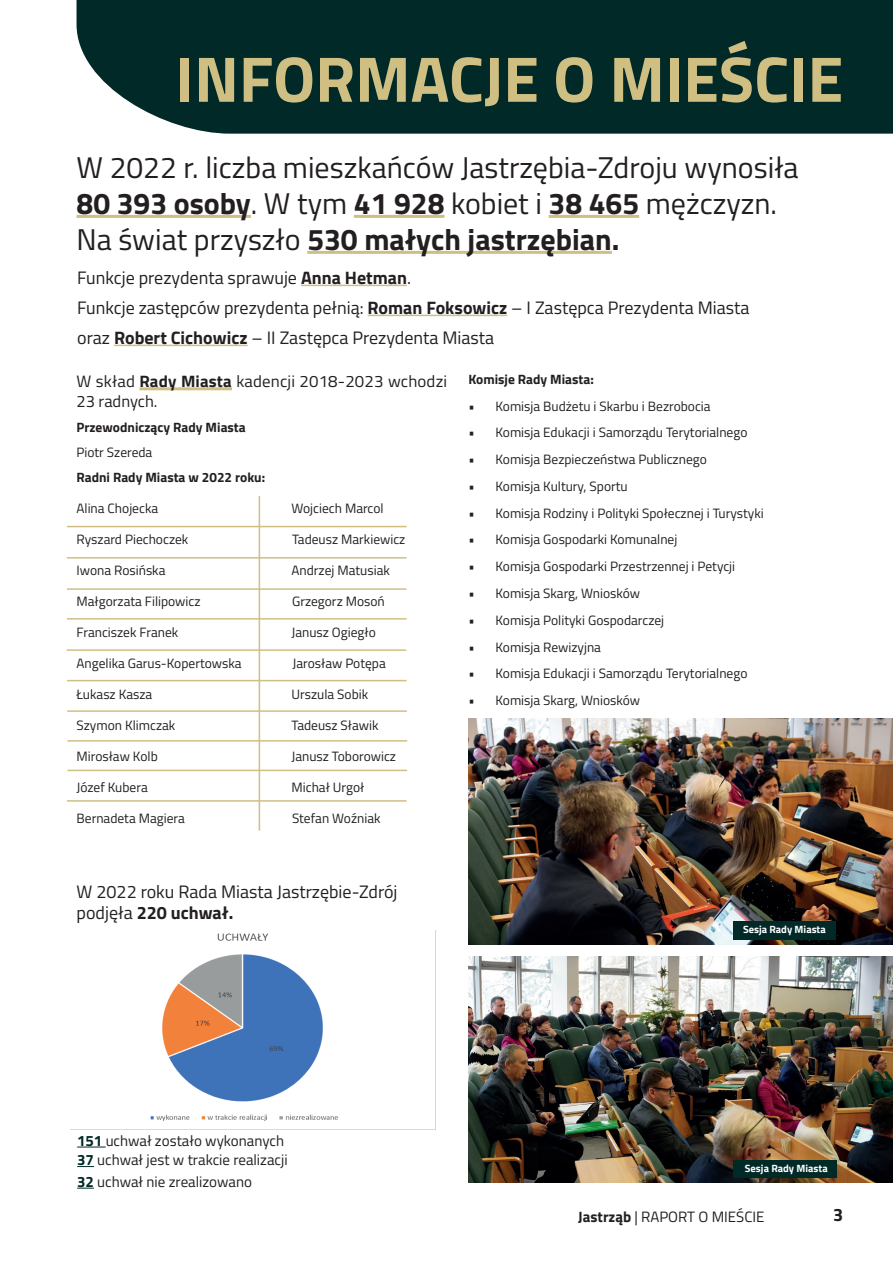
<style>
.page{position:relative;width:893px;height:1263px;background:#fff}
.page>*{position:absolute;margin:0;border:0;box-sizing:border-box;transform-origin:0 0}
.t1{font:700 64.5px "Titillium Web";color:#d0bf83}
.t2{font:30px/36px "Titillium Web";color:#231f20}
.t3{font:18px/30px "Titillium Web";color:#231f20}
.t4{font:700 18px "Titillium Web";color:#231f20}
.t5{font:16.5px/19.8px "Titillium Web";letter-spacing:.01em;color:#231f20}
.t6{font:15px/19.5px "Titillium Web";color:#231f20}
.t7{font:13.5px "Titillium Web";color:#231f20}
.t8{font:700 13.5px "Titillium Web";color:#231f20}
.t9{font:700 10.5px "Titillium Web";color:#fff}
.s1{font-weight:700}
.s2{font-weight:700;color:#002928}
</style>
<div class="page">
<hr style="left:139px;top:387px;width:93px;height:3px;background:#d0bf83">
<hr style="left:77px;top:215px;width:174px;height:3px;background:#d0bf83">
<hr style="left:354px;top:215px;width:90px;height:3px;background:#d0bf83">
<hr style="left:549px;top:215px;width:90px;height:3px;background:#d0bf83">
<hr style="left:307px;top:251px;width:305px;height:3px;background:#d0bf83">
<hr style="left:301px;top:285px;width:106px;height:1px;background:#d0bf83">
<hr style="left:368px;top:315px;width:139px;height:1px;background:#d0bf83">
<hr style="left:114px;top:345px;width:134px;height:1px;background:#d0bf83">
<img style="left:468px;top:719px;width:425px;height:225px">
<img style="left:468px;top:957px;width:425px;height:225px">
<hr style="left:259px;top:496px;width:1px;height:335px;background:#d0bf83">
<hr style="left:67px;top:526px;width:339px;height:1px;background:#d0bf83">
<hr style="left:67px;top:557px;width:339px;height:2px;background:#d0bf83">
<hr style="left:67px;top:588px;width:339px;height:2px;background:#d0bf83">
<hr style="left:67px;top:618px;width:340px;height:2px;background:#d0bf83">
<hr style="left:67px;top:649px;width:339px;height:2px;background:#d0bf83">
<hr style="left:67px;top:680px;width:340px;height:1px;background:#d0bf83">
<hr style="left:67px;top:710px;width:340px;height:2px;background:#d0bf83">
<hr style="left:68px;top:740px;width:339px;height:2px;background:#d0bf83">
<hr style="left:67px;top:770px;width:340px;height:1px;background:#d0bf83">
<hr style="left:67px;top:800px;width:340px;height:2px;background:#d0bf83">
<img style="left:150px;top:933px;width:188px;height:188px">
<svg style="left:77px;top:1147px;width:29px;height:1px"></svg>
<svg style="left:77px;top:1166px;width:17px;height:1px"></svg>
<svg style="left:77px;top:1188px;width:17px;height:1px"></svg>
<div style="left:77px;top:0;width:816px;height:134px;background:#002928"></div>
<div style="left:733px;top:921px;width:103px;height:18px;background:#002928"></div>
<div style="left:733px;top:1160px;width:104px;height:17px;background:#002928"></div>
<h1 class="t1" style="left:176px;top:30px;width:669px">INFORMACJE O MIEŚCIE</h1>
<h2 class="t2" style="left:77px;top:148px;width:724px">W 2022 r. liczba mieszkańców Jastrzębia-Zdroju wynosiła<br><span class="s1">80 393 osoby</span>. W tym <span class="s1">41 928</span> kobiet i <span class="s1">38 465</span> mężczyzn.<br>Na świat przyszło <span class="s1">530 małych jastrzębian.</span></h2>
<h3 class="t3" style="left:77px;top:261px;width:674px">Funkcje prezydenta sprawuje <span class="s1">Anna Hetman</span>.<br>Funkcje zastępców prezydenta pełnią: <span class="s1">Roman Foksowicz</span> – I Zastępca Prezydenta Miasta oraz <span class="s1">Robert Cichowicz</span> – II Zastępca Prezydenta Miasta</h3>
<p class="t5" style="left:77px;top:371px;width:372px">W skład <span class="s1">Rady Miasta</span> kadencji 2018-2023 wchodzi<br>23 radnych.</p>
<p class="t8" style="left:77px;top:417px;width:171px">Przewodniczący Rady Miasta</p>
<p class="t7" style="left:77px;top:442px;width:77px">Piotr Szereda</p>
<p class="t8" style="left:77px;top:467px;width:190px">Radni Rady Miasta w 2022 roku:</p>
<p class="t7" style="left:77px;top:498px;width:83px">Alina Chojecka</p>
<p class="t7" style="left:291px;top:498px;width:94px">Wojciech Marcol</p>
<p class="t7" style="left:77px;top:529px;width:113px">Ryszard Piechoczek</p>
<p class="t7" style="left:292px;top:529px;width:115px">Tadeusz Markiewicz</p>
<p class="t7" style="left:77px;top:560px;width:90px">Iwona Rosińska</p>
<p class="t7" style="left:291px;top:560px;width:100px">Andrzej Matusiak</p>
<p class="t7" style="left:77px;top:591px;width:125px">Małgorzata Filipowicz</p>
<p class="t7" style="left:292px;top:591px;width:94px">Grzegorz Mosoń</p>
<p class="t7" style="left:77px;top:622px;width:103px">Franciszek Franek</p>
<p class="t7" style="left:291px;top:622px;width:86px">Janusz Ogiegło</p>
<p class="t7" style="left:77px;top:653px;width:166px">Angelika Garus-Kopertowska</p>
<p class="t7" style="left:293px;top:653px;width:95px">Jarosław Potępa</p>
<p class="t7" style="left:77px;top:684px;width:77px">Łukasz Kasza</p>
<p class="t7" style="left:291px;top:684px;width:78px">Urszula Sobik</p>
<p class="t7" style="left:77px;top:715px;width:100px">Szymon Klimczak</p>
<p class="t7" style="left:291px;top:715px;width:89px">Tadeusz Sławik</p>
<p class="t7" style="left:77px;top:746px;width:83px">Mirosław Kolb</p>
<p class="t7" style="left:291px;top:746px;width:106px">Janusz Toborowicz</p>
<p class="t7" style="left:77px;top:777px;width:73px">Józef Kubera</p>
<p class="t7" style="left:291px;top:777px;width:74px">Michał Urgoł</p>
<p class="t7" style="left:77px;top:808px;width:110px">Bernadeta Magiera</p>
<p class="t7" style="left:292px;top:808px;width:90px">Stefan Woźniak</p>
<p class="t8" style="left:468px;top:369px;width:127px">Komisje Rady Miasta:</p>
<p class="t7" style="left:468px;top:396px;width:244px">• Komisja Budżetu i Skarbu i Bezrobocia</p>
<p class="t7" style="left:468px;top:423px;width:281px">• Komisja Edukacji i Samorządu Terytorialnego</p>
<p class="t7" style="left:468px;top:450px;width:240px">• Komisja Bezpieczeństwa Publicznego</p>
<p class="t7" style="left:468px;top:476px;width:161px">• Komisja Kultury, Sportu</p>
<p class="t7" style="left:468px;top:503px;width:297px">• Komisja Rodziny i Polityki Społecznej i Turystyki</p>
<p class="t7" style="left:468px;top:530px;width:210px">• Komisja Gospodarki Komunalnej</p>
<p class="t7" style="left:468px;top:557px;width:268px">• Komisja Gospodarki Przestrzennej i Petycji</p>
<p class="t7" style="left:468px;top:583px;width:173px">• Komisja Skarg, Wniosków</p>
<p class="t7" style="left:468px;top:610px;width:197px">• Komisja Polityki Gospodarczej</p>
<p class="t7" style="left:468px;top:637px;width:134px">• Komisja Rewizyjna</p>
<p class="t7" style="left:468px;top:664px;width:281px">• Komisja Edukacji i Samorządu Terytorialnego</p>
<p class="t7" style="left:468px;top:690px;width:173px">• Komisja Skarg, Wniosków</p>
<h3 class="t3" style="left:77px;top:880px;width:322px;line-height:21px">W 2022 roku Rada Miasta Jastrzębie-Zdrój podjęła <span class="s1">220 uchwał.</span></h3>
<p class="t9" style="left:743px;top:921px;width:84px">Sesja Rady Miasta</p>
<p class="t6" style="left:77px;top:1130px;width:212px"><span class="s2">151</span> uchwał zostało wykonanych<br><span class="s2">37</span> uchwał jest w trakcie realizacji</p>
<p class="t6" style="left:77px;top:1171px;width:176px"><span class="s2">32</span> uchwał nie zrealizowano</p>
<p class="t9" style="left:745px;top:1160px;width:84px">Sesja Rady Miasta</p>
<p class="t6" style="left:578px;top:1206px;width:188px"><span class="s1">Jastrząb</span> | RAPORT O MIEŚCIE</p>
<h3 class="t4" style="left:833px;top:1201px;width:12px">3</h3>
</div>
